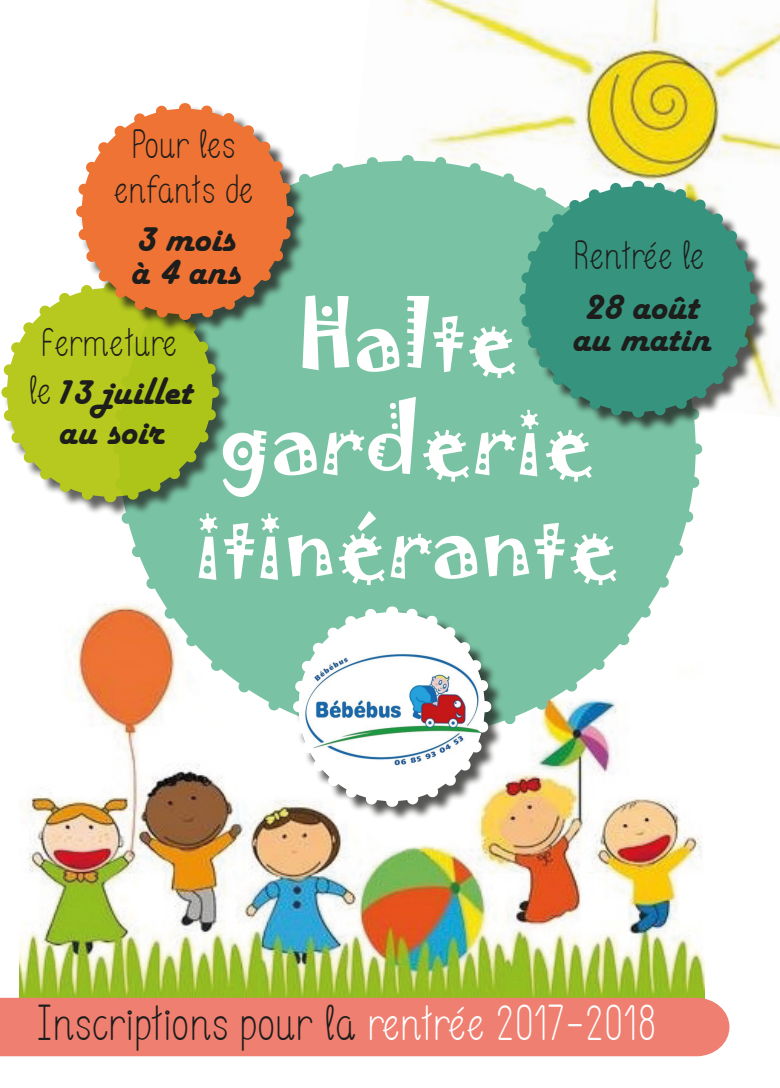
<style>
.page{position:relative;width:780px;height:1088px;background:#fff}
.page>*{position:absolute;margin:0;border:0;box-sizing:border-box;transform-origin:0 0}
.t1{font:86.25px "Jokerman";color:#fff}
.t2{font:46.25px "Hentges";color:#1d1d1b}
.t3{font:40px "Harlow Solid";color:#1d1d1b}
.t4{font:37.5px "Hentges";color:#1d1d1b}
.s1{font-family:"Hentges";font-size:37.5px}
.s2{color:#fff}
</style>
<div class="page">
<img style="left:385px;top:0;width:395px;height:410px">
<img style="left:19px;top:604px;width:685px;height:394px">
<div style="left:119px;top:161px;width:576px;height:576px;background:#79c3a4;border-radius:50%"></div>
<svg style="left:505px;top:454px;width:199px;height:294px"></svg>
<svg style="left:413px;top:149px;width:293px;height:32px"></svg>
<svg style="left:108px;top:517px;width:179px;height:232px"></svg>
<svg style="left:695px;top:443px;width:1px;height:12px"></svg>
<div style="left:521px;top:183px;width:250px;height:250px;background:#1d1d1b;opacity:.75"></div>
<svg style="left:513px;top:175px;width:249px;height:249px"></svg>
<div style="left:4px;top:285px;width:230px;height:232px;background:#1d1d1b;opacity:.75"></div>
<div style="left:78px;top:105px;width:230px;height:230px;background:#1d1d1b;opacity:.75"></div>
<svg style="left:1px;top:103px;width:298px;height:405px"></svg>
<div style="left:0;top:998px;width:729px;height:58px;background:#ef7f71"></div>
<div style="left:295px;top:609px;width:210px;height:213px;background:#1d1d1b;opacity:.75"></div>
<svg style="left:287px;top:606px;width:209px;height:207px"></svg>
<p class="t4" style="left:134px;top:122px;width:105px">Pour les</p>
<p class="t4" style="left:116px;top:167px;width:141px">enfants de</p>
<p class="t3" style="left:136px;top:216px;width:101px">3 mois</p>
<p class="t3" style="left:130px;top:249px;width:111px">à 4 ans</p>
<p class="t4" style="left:575px;top:232px;width:132px">Rentrée le</p>
<p class="t3" style="left:584px;top:283px;width:115px">28 août</p>
<p class="t1" style="left:296px;top:272px;width:223px">Halte</p>
<p class="t1" style="left:220px;top:376px;width:376px">garderie</p>
<p class="t1" style="left:195px;top:479px;width:425px">itinérante</p>
<p class="t4" style="left:43px;top:320px;width:138px">Fermeture</p>
<p class="t3" style="left:572px;top:316px;width:140px">au matin</p>
<p class="t3" style="left:31px;top:369px;width:163px"><span class="s1">le</span>13 juillet</p>
<p class="t3" style="left:58px;top:409px;width:107px">au soir</p>
<p class="t2" style="left:39px;top:995px;width:621px">Inscriptions pour la <span class="s2">rentrée 2017-2018</span></p>
</div>
